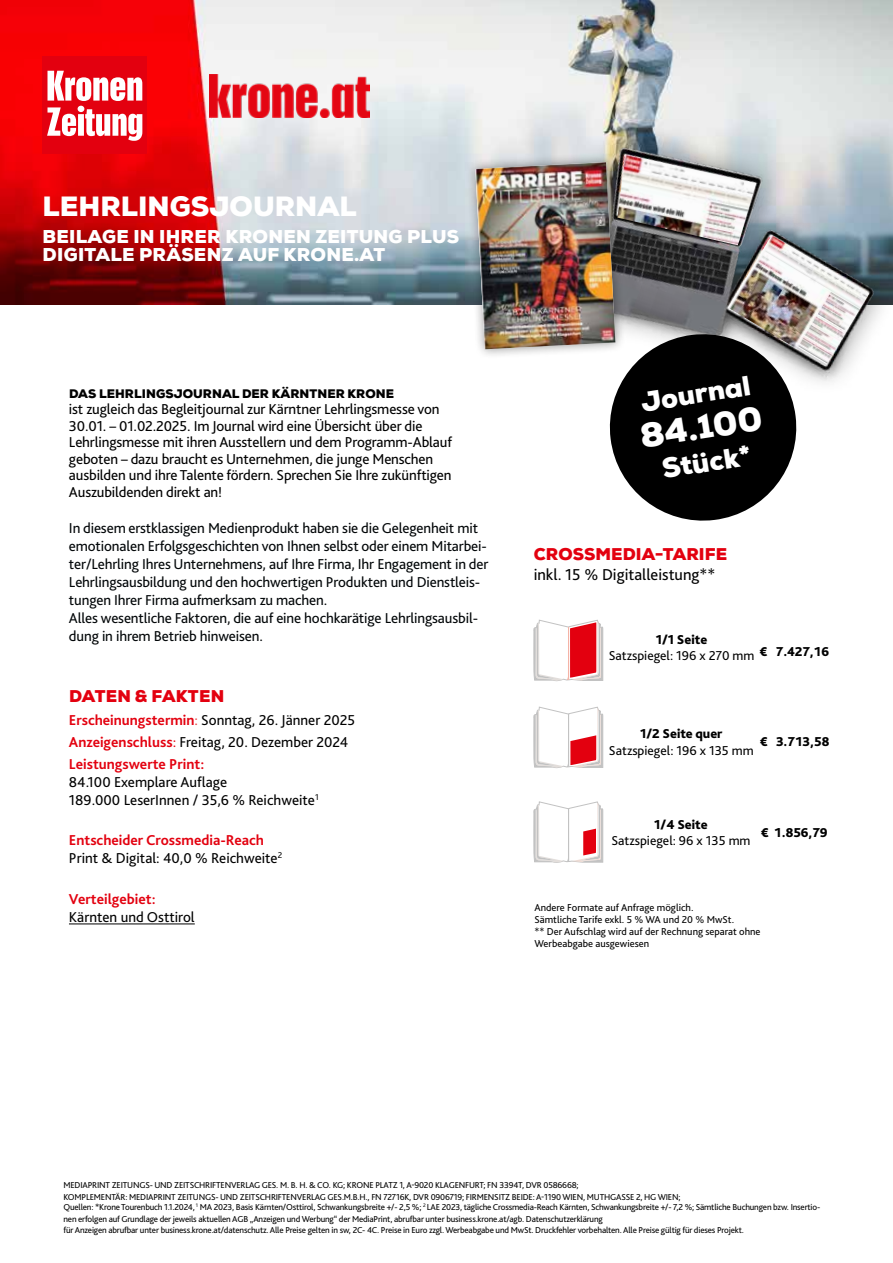
<style>
.page{position:relative;width:893px;height:1263px;background:#fff}
.page>*{position:absolute;margin:0;border:0;box-sizing:border-box;transform-origin:0 0}
.t1{font:900 33px "Nexa";color:#fff}
.t2{font:900 27px "Nexa";color:#fff}
.t3{font:900 18px/18px "Nexa";letter-spacing:.015em;color:#fff}
.t4{font:900 16.5px "Nexa";letter-spacing:.005em;color:#e3000f}
.t5{font:16.5px "Bliss Pro";color:#000}
.t6{font:15px/16.5px "Bliss Pro";letter-spacing:-.01em;color:#000}
.t7{font:15px/18px "Bliss Pro";letter-spacing:-.01em;color:#020608}
.t8{font:700 15px/22.2px "Bliss Pro";color:#e3000f}
.t9{font:13.5px "Bliss Pro";color:#000}
.t10{font:800 13.5px "Bliss Pro";color:#000}
.t11{font:900 12px "Nexa";letter-spacing:.005em;color:#000}
.t12{font:10.5px/12px "Bliss Pro";color:#000}
.t13{font:9px/11.7px "Bliss Pro";letter-spacing:-.02em;color:#000}
.s1{font-weight:400;color:#e73c3f}
.s2{font-weight:400;color:#000}
.s3{font-weight:400}
.s4{font-weight:700;color:#e3000f}
</style>
<div class="page">
<img style="left:0;top:0;width:893px;height:304px">
<div style="left:43px;top:57px;width:104px;height:97px;background:#e3000f"></div>
<svg style="left:47px;top:71px;width:95px;height:70px"></svg>
<hr style="left:69px;top:923px;width:126px;height:1px;background:#000">
<img style="left:542px;top:119px;width:351px;height:263px">
<img style="left:210px;top:75px;width:159px;height:43px">
<svg style="left:533px;top:707px;width:70px;height:61px"></svg>
<svg style="left:533px;top:620px;width:70px;height:61px"></svg>
<svg style="left:533px;top:801px;width:70px;height:62px"></svg>
<div style="left:465px;top:152px;width:160px;height:207px;background:#000;opacity:.4"></div>
<img style="left:475px;top:162px;width:327px;height:359px">
<img style="left:728px;top:235px;width:141px;height:131px">
<img style="left:617px;top:155px;width:139px;height:90px">
<h2 class="t2" style="left:43px;top:188px;width:316px">LEHRLINGSJOURNAL</h2>
<h3 class="t3" style="left:43px;top:228px;width:418px">BEILAGE IN IHRER KRONEN ZEITUNG PLUS<br>DIGITALE PRÄSENZ AUF KRONE.AT</h3>
<h3 class="t11" style="left:69px;top:385px;width:326px">DAS LEHRLINGSJOURNAL DER KÄRNTNER KRONE</h3>
<p class="t6" style="left:69px;top:401px;width:385px">ist zugleich das Begleitjournal zur Kärntner Lehrlingsmesse von 30.01. – 01.02.2025. Im Journal wird eine Übersicht über die Lehrlingsmesse mit ihren Ausstellern und dem Programm-Ablauf geboten – dazu braucht es Unternehmen, die junge Menschen ausbilden und ihre Talente fördern. Sprechen Sie Ihre zukünftigen Auszubildenden direkt an!</p>
<p class="t7" style="left:69px;top:518px;width:421px">In diesem erstklassigen Medienprodukt haben sie die Gelegenheit mit emotionalen Erfolgsgeschichten von Ihnen selbst oder einem Mitarbei&shy;ter/Lehrling Ihres Unternehmens, auf Ihre Firma, Ihr Engagement in der Lehrlingsausbildung und den hochwertigen Produkten und Dienstleis&shy;tungen Ihrer Firma aufmerksam zu machen.<br>Alles wesentliche Faktoren, die auf eine hochkarätige Lehrlingsausbil&shy;dung in ihrem Betrieb hinweisen.</p>
<h3 class="t4" style="left:69px;top:685px;width:157px">DATEN &amp; FAKTEN</h3>
<h3 class="t8" style="left:69px;top:708px;width:288px">Erscheinungstermin<span class="s1">:</span> <span class="s2">Sonntag, 26. Jänner 2025<br></span>Anzeigenschluss<span class="s3">:</span> <span class="s2">Freitag, 20. Dezember 2024<br></span>Leistungswerte Print:</h3>
<h3 class="t6" style="left:69px;top:773px;width:251px;line-height:18px">84.100 Exemplare Auflage<br>189.000 LeserInnen / 35,6 % Reichweite<sup>1</sup></h3>
<h3 class="t6" style="left:69px;top:831px;width:215px;line-height:18px"><span class="s4">Entscheider Crossmedia-Reach<br></span>Print &amp; Digital: 40,0 % Reichweite<sup>2</sup></h3>
<h3 class="t8" style="left:69px;top:887px;width:88px">Verteilgebiet:</h3>
<h3 class="t6" style="left:69px;top:908px;width:127px">Kärnten und Osttirol</h3>
<h2 class="t2" style="left:638px;top:384px;width:112px;rotate:-9deg">Journal</h2>
<h1 class="t1" style="left:637px;top:415px;width:125px;rotate:-9deg">84.100</h1>
<h2 class="t2" style="left:659px;top:451px;width:91px;rotate:-9deg">Stück*</h2>
<h3 class="t4" style="left:534px;top:543px;width:195px">CROSSMEDIA-TARIFE</h3>
<h3 class="t5" style="left:534px;top:564px;width:183px">inkl. 15 % Digitalleistung**</h3>
<h3 class="t10" style="left:656px;top:631px;width:53px">1/1 Seite</h3>
<h3 class="t9" style="left:609px;top:647px;width:147px">Satzspiegel: 196 x 270 mm</h3>
<h3 class="t10" style="left:760px;top:643px;width:71px">€ 7.427,16</h3>
<h3 class="t10" style="left:640px;top:725px;width:84px">1/2 Seite quer</h3>
<h3 class="t9" style="left:609px;top:742px;width:146px">Satzspiegel: 196 x 135 mm</h3>
<h3 class="t10" style="left:760px;top:733px;width:71px">€ 3.713,58</h3>
<h3 class="t10" style="left:654px;top:816px;width:55px">1/4 Seite</h3>
<h3 class="t9" style="left:611px;top:832px;width:141px">Satzspiegel: 96 x 135 mm</h3>
<h3 class="t10" style="left:761px;top:824px;width:68px">€ 1.856,79</h3>
<p class="t12" style="left:534px;top:901px;width:228px">Andere Formate auf Anfrage möglich.<br>Sämtliche Tarife exkl. 5 % WA und 20 % MwSt.<br>** Der Aufschlag wird auf der Rechnung separat ohne Werbeabgabe ausgewiesen</p>
<p class="t13" style="left:63px;top:1179px;width:619px">MEDIAPRINT ZEITUNGS- UND ZEITSCHRIFTENVERLAG GES. M. B. H. &amp; CO. KG; KRONE PLATZ 1, A-9020 KLAGENFURT; FN 3394T, DVR 0586668;<br>KOMPLEMENTÄR: MEDIAPRINT ZEITUNGS- UND ZEITSCHRIFTENVERLAG GES.M.B.H., FN 72716K, DVR 0906719; FIRMENSITZ BEIDE: A-1190 WIEN, MUTHGASSE 2, HG WIEN;</p>
<p class="t13" style="left:63px;top:1201px;width:758px">Quellen: *Krone Tourenbuch 1.1.2024, <sup>1</sup> MA 2023, Basis Kärnten/Osttirol, Schwankungsbreite +/- 2,5 %; <sup>2</sup> LAE 2023, tägliche Crossmedia-Reach Kärnten, Schwankungsbreite +/- 7,2 %; Sämtliche Buchungen bzw. Insertio&shy;nen erfolgen auf Grundlage der jeweils aktuellen AGB „Anzeigen und Werbung“ der MediaPrint, abrufbar unter business.krone.at/agb. Datenschutzerklärung</p>
<p class="t13" style="left:63px;top:1224px;width:682px">für Anzeigen abrufbar unter business.krone.at/datenschutz. Alle Preise gelten in sw, 2C- 4C. Preise in Euro zzgl. Werbeabgabe und MwSt. Druckfehler vorbehalten. Alle Preise gültig für dieses Projekt.</p>
</div>
